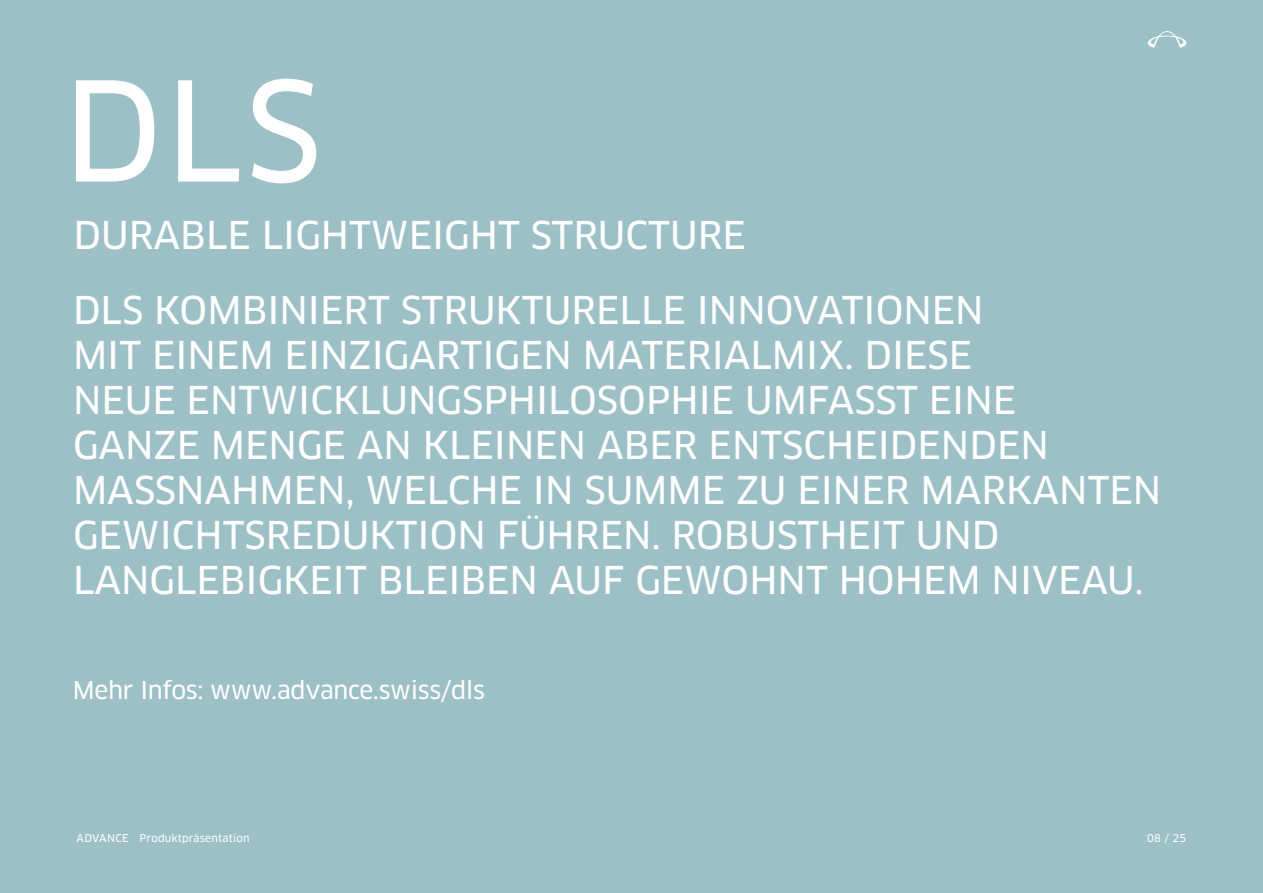
<style>
.page{position:relative;width:1263px;height:893px;background:#9cc0c6}
.page>*{position:absolute;margin:0;border:0;box-sizing:border-box;transform-origin:0 0}
.t1{font:135px "Clan Pro News";color:#fff}
.t2{font:37.5px/45px "Clan Pro News";color:#fff}
.t3{font:24px "Clan Pro News";letter-spacing:-.01em;color:#fff}
.t4{font:10.5px "Clan Pro News";letter-spacing:.02em;color:#fff}
</style>
<div class="page">
<svg style="left:1148px;top:31px;width:38px;height:17px"></svg>
<h1 class="t1" style="left:63px;top:52px;width:260px">DLS</h1>
<p class="t2" style="left:74px;top:213px;width:674px">DURABLE LIGHTWEIGHT STRUCTURE</p>
<p class="t2" style="left:73px;top:288px;width:1090px">DLS KOMBINIERT STRUKTURELLE INNOVATIONEN<br>MIT EINEM EINZIGARTIGEN MATERIALMIX. DIESE<br>NEUE ENTWICKLUNGSPHILOSOPHIE UMFASST EINE<br>GANZE MENGE AN KLEINEN ABER ENTSCHEIDENDEN MASSNAHMEN, WELCHE IN SUMME ZU EINER MARKANTEN GEWICHTSREDUKTION FÜHREN. ROBUSTHEIT UND LANGLEBIGKEIT BLEIBEN AUF GEWOHNT HOHEM NIVEAU.</p>
<p class="t3" style="left:73px;top:676px;width:414px">Mehr Infos: www.advance.swiss/dls</p>
<p class="t4" style="left:77px;top:831px;width:175px">ADVANCE Produktpräsentation</p>
<p class="t4" style="left:1147px;top:831px;width:41px">08 / 25</p>
</div>
